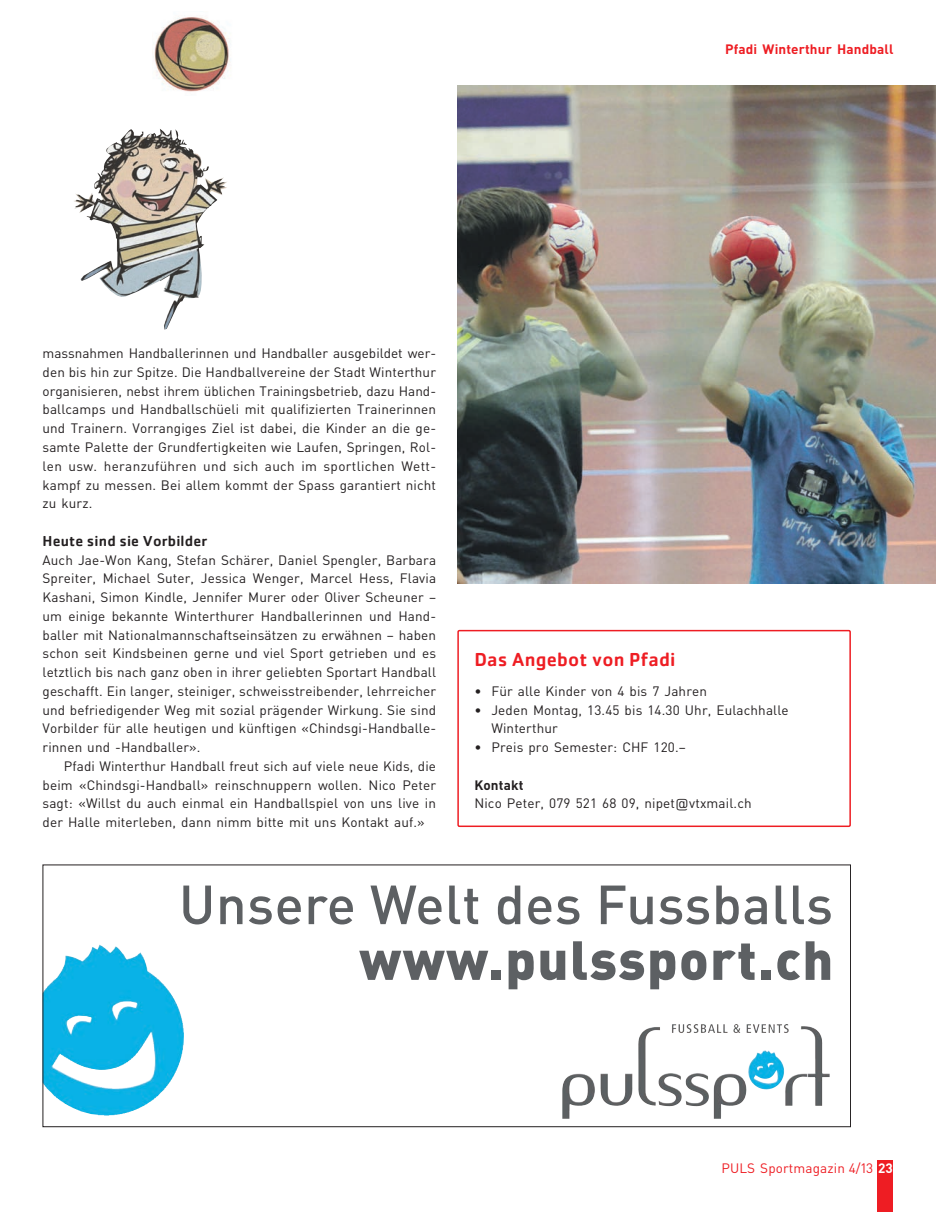
<style>
.page{position:relative;width:936px;height:1212px;background:#fff}
.page>*{position:absolute;margin:0;border:0;box-sizing:border-box;transform-origin:0 0}
.t1{font:500 54.15px "DIN";letter-spacing:.01em;color:#5d6063}
.t2{font:900 54.15px "DIN";letter-spacing:.025em;color:#5d6063}
.t3{font:500 19.5px "Cachet";letter-spacing:.01em;color:#ee1d23}
.t4{font:500 15px "Cachet";letter-spacing:.01em;color:#231f20}
.t5{font:13.5px/18.8px "DINSZ";letter-spacing:.01em;color:#231f20;text-align:justify}
.t6{font:700 13.5px "DINSZ";letter-spacing:.01em;color:#ee1d23}
.t7{font:13.5px "DINSZ";letter-spacing:.01em;color:#ee1d23}
.t8{font:700 13.5px "DINSZ";letter-spacing:.01em;color:#231f20}
.s1{font-weight:700;color:#fff}
</style>
<div class="page">
<div style="left:877px;top:1161px;width:16px;height:51px;background:#ee1d23"></div>
<img style="left:45px;top:945px;width:139px;height:170px">
<img style="left:686px;top:1024px;width:102px;height:9px">
<div style="left:43px;top:864px;width:807px;height:263px;border:1px solid #231f20"></div>
<div style="left:457px;top:630px;width:393px;height:197px;border:2px solid #ee1d23"></div>
<img style="left:74px;top:129px;width:153px;height:201px">
<img style="left:457px;top:85px;width:478px;height:498px">
<img style="left:152px;top:17px;width:79px;height:75px">
<p class="t6" style="left:725px;top:40px;width:170px">Pfadi Winterthur Handball</p>
<p class="t5" style="left:43px;top:344px;width:395px">massnahmen Handballerinnen und Handballer ausgebildet wer&shy;den bis hin zur Spitze. Die Handballvereine der Stadt Winterthur organisieren, nebst ihrem üblichen Trainingsbetrieb, dazu Hand&shy;ballcamps und Handballschüeli mit qualifizierten Trainerinnen und Trainern. Vorrangiges Ziel ist dabei, die Kinder an die ge&shy;samte Palette der Grundfertigkeiten wie Laufen, Springen, Rol&shy;len usw. heranzuführen und sich auch im sportlichen Wett&shy;kampf zu messen. Bei allem kommt der Spass garantiert nicht zu kurz.</p>
<p class="t4" style="left:43px;top:531px;width:166px">Heute sind sie Vorbilder</p>
<p class="t5" style="left:43px;top:550px;width:395px">Auch Jae-Won Kang, Stefan Schärer, Daniel Spengler, Barbara Spreiter, Michael Suter, Jessica Wenger, Marcel Hess, Flavia Kashani, Simon Kindle, Jennifer Murer oder Oliver Scheuner – um einige bekannte Winterthurer Handballerinnen und Hand&shy;baller mit Nationalmannschaftseinsätzen zu erwähnen – haben schon seit Kindsbeinen gerne und viel Sport getrieben und es letztlich bis nach ganz oben in ihrer geliebten Sportart Handball geschafft. Ein langer, steiniger, schweisstreibender, lehrreicher und befriedigender Weg mit sozial prägender Wirkung. Sie sind Vorbilder für alle heutigen und künftigen «Chindsgi-Handballe&shy;rinnen und -Handballer».</p>
<p class="t5" style="left:43px;top:756px;width:395px;text-indent:21px">Pfadi Winterthur Handball freut sich auf viele neue Kids, die beim «Chindsgi-Handball» reinschnuppern wollen. Nico Peter sagt: «Willst du auch einmal ein Handballspiel von uns live in der Halle miterleben, dann nimm bitte mit uns Kontakt auf.»</p>
<h2 class="t3" style="left:474px;top:647px;width:203px">Das Angebot von Pfadi</h2>
<p class="t5" style="left:474px;top:681px;width:234px">• Für alle Kinder von 4 bis 7 Jahren</p>
<p class="t5" style="left:491px;top:700px;width:299px;text-indent:-17px">• Jeden Montag, 13.45 bis 14.30 Uhr, Eulachhalle<br>Winterthur</p>
<p class="t5" style="left:474px;top:737px;width:213px">• Preis pro Semester: CHF 120.–</p>
<p class="t8" style="left:474px;top:776px;width:51px">Kontakt</p>
<p class="t5" style="left:474px;top:794px;width:279px">Nico Peter, 079 521 68 09, nipet@vtxmail.ch</p>
<h1 class="t1" style="left:179px;top:870px;width:655px">Unsere Welt des Fussballs</h1>
<h1 class="t2" style="left:359px;top:924px;width:475px">www.pulssport.ch</h1>
<p class="t7" style="left:721px;top:1159px;width:173px">PULS Sportmagazin 4/13 <span class="s1">23</span></p>
</div>
